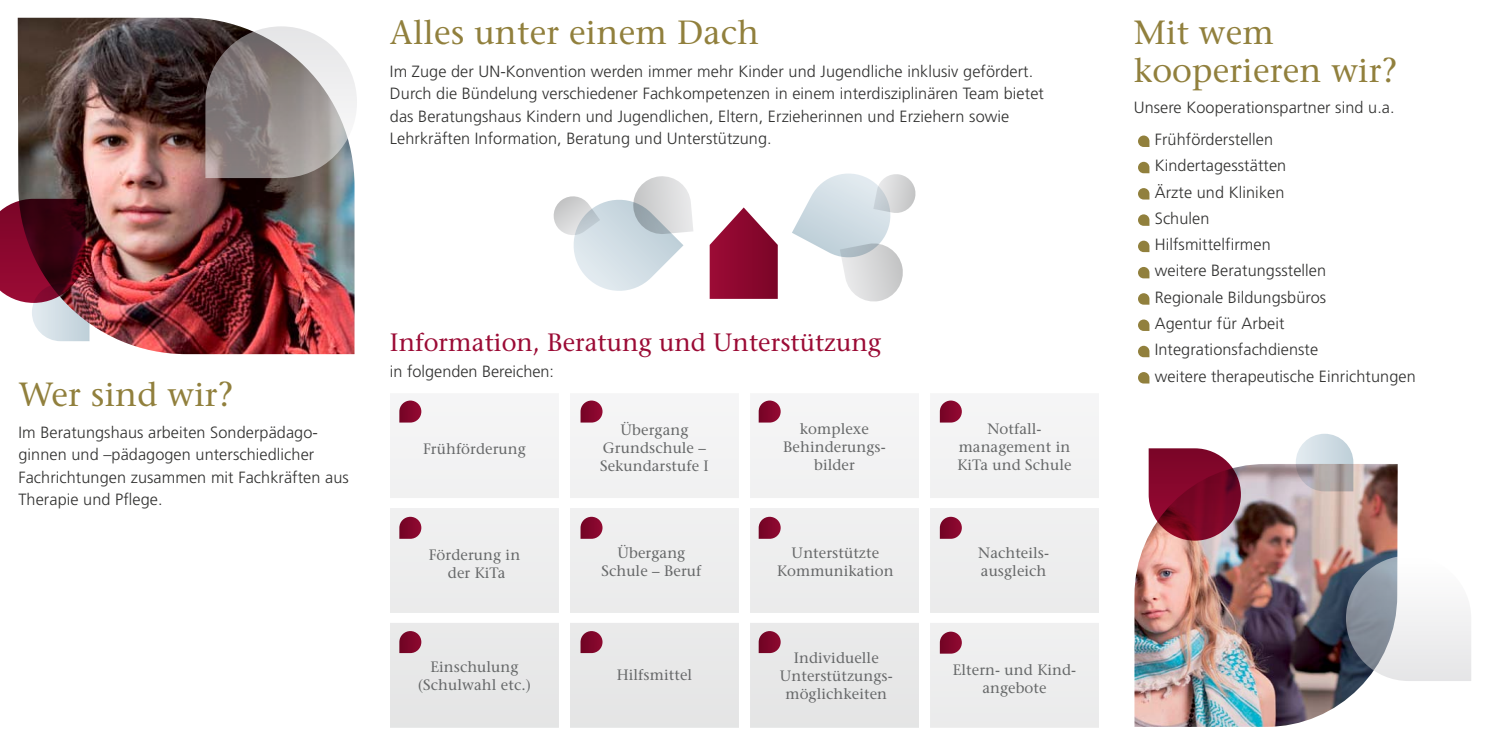
<style>
.page{position:relative;width:1489px;height:745px;background:#fff}
.page>*{position:absolute;margin:0;border:0;box-sizing:border-box;transform-origin:0 0}
.t1{font:33.5px/37.5px "Stone Serif";letter-spacing:.005em;color:#91803d}
.t2{font:25px "Stone Serif";color:#9b0b35}
.t3{font:300 16.25px/26.2px "Frutiger CE";letter-spacing:.005em;color:#313130}
.t4{font:15px/18px "Stone Serif";letter-spacing:.005em;color:#666869;text-align:center}
</style>
<div class="page">
<img style="left:18px;top:18px;width:336px;height:336px">
<img style="left:1134px;top:463px;width:263px;height:263px">
<svg style="left:0;top:199px;width:89px;height:142px;background:#844959"></svg>
<svg style="left:1295px;top:433px;width:58px;height:58px;background:#c6c7cb"></svg>
<svg style="left:553px;top:176px;width:140px;height:115px"></svg>
<svg style="left:792px;top:173px;width:124px;height:129px"></svg>
<svg style="left:205px;top:26px;width:152px;height:152px;background:#a09a99"></svg>
<svg style="left:1148px;top:448px;width:92px;height:92px;background:#8b2541"></svg>
<svg style="left:1345px;top:555px;width:125px;height:125px"></svg>
<svg style="left:1138px;top:135px;width:11px;height:12px"></svg>
<svg style="left:1138px;top:162px;width:11px;height:11px"></svg>
<svg style="left:1138px;top:188px;width:11px;height:11px"></svg>
<svg style="left:1138px;top:214px;width:11px;height:12px"></svg>
<svg style="left:1138px;top:240px;width:11px;height:12px"></svg>
<svg style="left:1138px;top:267px;width:11px;height:11px"></svg>
<svg style="left:1138px;top:293px;width:11px;height:11px"></svg>
<svg style="left:1138px;top:319px;width:11px;height:12px"></svg>
<svg style="left:1138px;top:345px;width:11px;height:12px"></svg>
<svg style="left:1138px;top:372px;width:11px;height:11px"></svg>
<div style="left:390px;top:400px;width:169px;height:97px;background:#f3f3f3"></div>
<div style="left:390px;top:508px;width:169px;height:104px;background:#ededee"></div>
<div style="left:390px;top:623px;width:169px;height:104px;background:#e7e7e8"></div>
<div style="left:750px;top:400px;width:169px;height:97px;background:#f3f3f3"></div>
<div style="left:750px;top:508px;width:169px;height:104px;background:#ededee"></div>
<div style="left:750px;top:623px;width:169px;height:104px;background:#e7e7e8"></div>
<div style="left:570px;top:400px;width:169px;height:97px;background:#f3f3f3"></div>
<div style="left:570px;top:508px;width:169px;height:104px;background:#ededee"></div>
<div style="left:570px;top:623px;width:169px;height:104px;background:#e7e7e8"></div>
<div style="left:930px;top:400px;width:168px;height:97px;background:#f3f3f3"></div>
<div style="left:930px;top:508px;width:168px;height:104px;background:#ededee"></div>
<div style="left:930px;top:623px;width:168px;height:104px;background:#ededee"></div>
<svg style="left:709px;top:207px;width:68px;height:92px"></svg>
<h1 class="t1" style="left:390px;top:14px;width:370px">Alles unter einem Dach</h1>
<p class="t3" style="left:390px;top:60px;width:655px;line-height:22.5px">Im Zuge der UN-Konvention werden immer mehr Kinder und Jugendliche inklusiv gefördert.<br>Durch die Bündelung verschiedener Fachkompetenzen in einem interdisziplinären Team bietet das Beratungshaus Kindern und Jugendlichen, Eltern, Erzieherinnen und Erziehern sowie Lehrkräften Information, Beratung und Unterstützung.</p>
<h1 class="t1" style="left:18px;top:375px;width:216px">Wer sind wir?</h1>
<p class="t3" style="left:18px;top:420px;width:332px;line-height:22.5px">Im Beratungshaus arbeiten Sonderpädago&shy;ginnen und –pädagogen unterschiedlicher Fachrichtungen zusammen mit Fachkräften aus Therapie und Pflege.</p>
<h2 class="t2" style="left:390px;top:327px;width:492px">Information, Beratung und Unterstützung</h2>
<p class="t3" style="left:390px;top:358px;width:166px">in folgenden Bereichen:</p>
<p class="t4" style="left:423px;top:439px;width:104px">Frühförderung</p>
<p class="t4" style="left:429px;top:544px;width:93px">Förderung in der KiTa</p>
<p class="t4" style="left:418px;top:657px;width:115px">Einschulung (Schulwahl etc.)</p>
<p class="t4" style="left:600px;top:420px;width:110px">Übergang<br>Grundschule –<br>Sekundarstufe I</p>
<p class="t4" style="left:601px;top:543px;width:101px">Übergang<br>Schule – Beruf</p>
<p class="t4" style="left:616px;top:665px;width:77px">Hilfsmittel</p>
<p class="t4" style="left:783px;top:419px;width:104px">komplexe<br>Behinderungs&shy;bilder</p>
<p class="t4" style="left:777px;top:543px;width:118px">Unterstützte<br>Kommunikation</p>
<p class="t4" style="left:779px;top:648px;width:114px">Individuelle<br>Unterstützungs&shy;möglichkeiten</p>
<p class="t4" style="left:957px;top:420px;width:116px">Notfall&shy;management in<br>KiTa und Schule</p>
<p class="t4" style="left:978px;top:543px;width:72px;text-align:left">Nachteils&shy;ausgleich</p>
<p class="t4" style="left:952px;top:660px;width:125px">Eltern- und Kind&shy;angebote</p>
<h1 class="t1" style="left:1133px;top:14px;width:265px">Mit wem kooperieren wir?</h1>
<p class="t3" style="left:1154px;top:91px;width:241px;line-height:31.9px;text-indent:-21px">Unsere Kooperationspartner sind u.a.<br>Frühförderstellen</p>
<p class="t3" style="left:1154px;top:152px;width:262px">Kindertagesstätten<br>Ärzte und Kliniken<br>Schulen<br>Hilfsmittelfirmen<br>weitere Beratungsstellen<br>Regionale Bildungsbüros<br>Agentur für Arbeit<br>Integrationsfachdienste<br>weitere therapeutische Einrichtungen</p>
</div>
